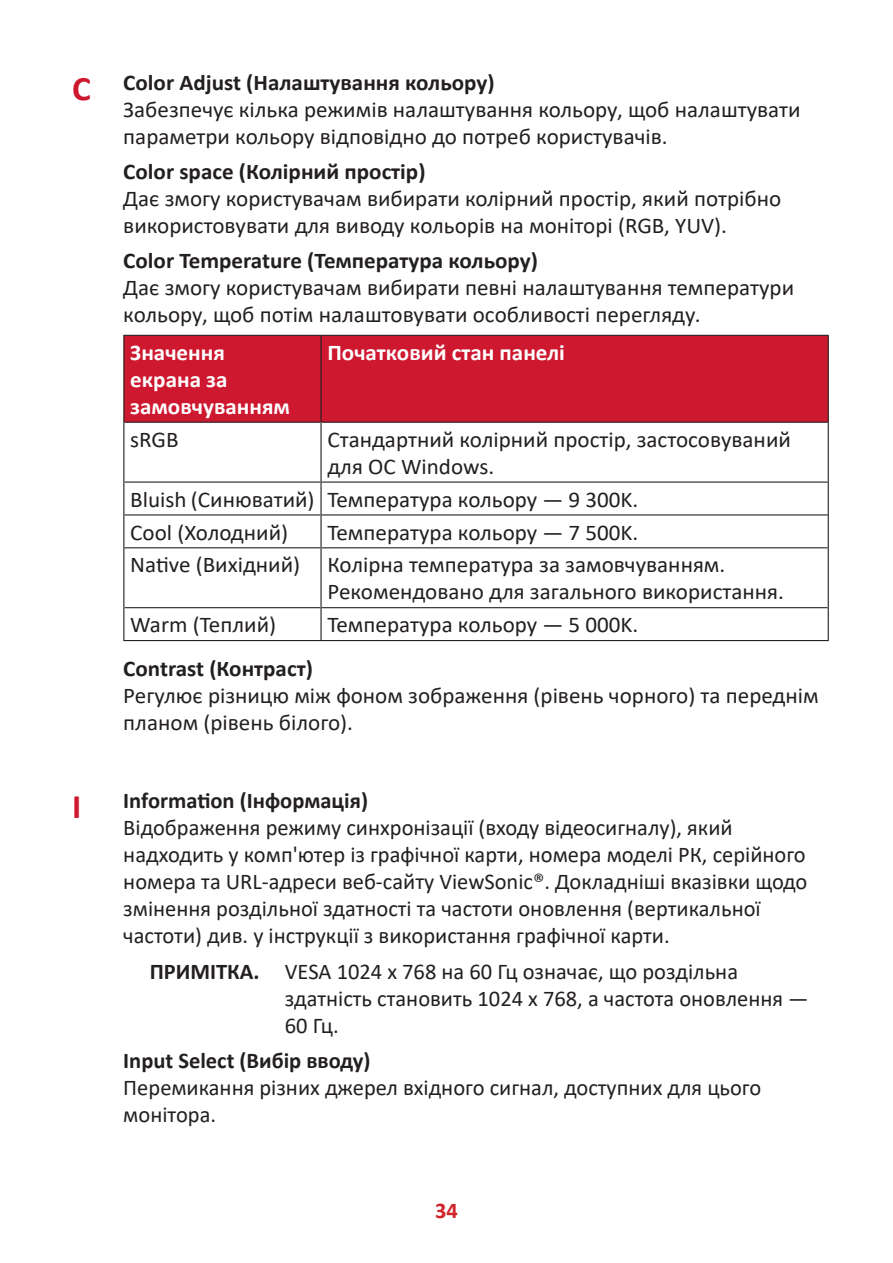
<style>
.page{position:relative;width:893px;height:1263px;background:#fff}
.page>*{position:absolute;margin:0;border:0;box-sizing:border-box;transform-origin:0 0}
.t1{font:700 34.5px "Calibri";color:#ce182f}
.Body{font:22.5px/27px "Calibri";color:#231f20}
.Body-2{font:700 22.5px "Calibri";color:#231f20}
.Note{font:22.5px/27px "Calibri";color:#231f20}
.Body-3{font:700 22.5px/27px "Calibri";color:#fff}
.t2{font:700 22.5px "Calibri";color:#d1232a}
.s1{font-weight:700}
</style>
<div class="page">
<div style="left:124px;top:336px;width:704px;height:86px;background:#ce182f"></div>
<hr style="left:828px;top:608px;width:1px;height:32px;background:#231f20">
<hr style="left:321px;top:640px;width:508px;height:1px;background:#231f20">
<hr style="left:321px;top:335px;width:508px;height:1px;background:#231f20">
<hr style="left:828px;top:336px;width:1px;height:86px;background:#231f20">
<hr style="left:124px;top:422px;width:196px;height:1px;background:#231f20">
<hr style="left:322px;top:422px;width:506px;height:1px;background:#231f20">
<hr style="left:828px;top:422px;width:1px;height:60px;background:#231f20">
<hr style="left:124px;top:481px;width:196px;height:2px;background:#231f20">
<hr style="left:322px;top:481px;width:506px;height:2px;background:#231f20">
<hr style="left:828px;top:482px;width:1px;height:33px;background:#231f20">
<hr style="left:124px;top:514px;width:196px;height:1px;background:#231f20">
<hr style="left:322px;top:514px;width:506px;height:1px;background:#231f20">
<hr style="left:828px;top:515px;width:1px;height:33px;background:#231f20">
<hr style="left:124px;top:547px;width:196px;height:1px;background:#231f20">
<hr style="left:322px;top:547px;width:506px;height:1px;background:#231f20">
<hr style="left:124px;top:607px;width:196px;height:1px;background:#231f20">
<hr style="left:322px;top:607px;width:506px;height:1px;background:#231f20">
<hr style="left:828px;top:548px;width:1px;height:60px;background:#231f20">
<hr style="left:123px;top:335px;width:198px;height:1px;background:#231f20">
<hr style="left:123px;top:640px;width:198px;height:1px;background:#231f20">
<hr style="left:123px;top:336px;width:1px;height:86px;background:#231f20">
<hr style="left:320px;top:336px;width:2px;height:86px;background:#231f20">
<hr style="left:123px;top:422px;width:1px;height:60px;background:#231f20">
<hr style="left:320px;top:422px;width:2px;height:60px;background:#231f20">
<hr style="left:123px;top:482px;width:1px;height:33px;background:#231f20">
<hr style="left:320px;top:482px;width:2px;height:33px;background:#231f20">
<hr style="left:123px;top:515px;width:1px;height:33px;background:#231f20">
<hr style="left:320px;top:515px;width:2px;height:33px;background:#231f20">
<hr style="left:123px;top:548px;width:1px;height:60px;background:#231f20">
<hr style="left:320px;top:548px;width:2px;height:60px;background:#231f20">
<hr style="left:123px;top:608px;width:1px;height:32px;background:#231f20">
<hr style="left:320px;top:608px;width:2px;height:32px;background:#231f20">
<p class="t1" style="left:72px;top:64px;width:20px">C</p>
<p class="Body-2" style="left:123px;top:67px;width:373px">Color Adjust (Налаштування кольору)</p>
<p class="Body" style="left:123px;top:96px;width:679px">Забезпечує кілька режимів налаштування кольору, щоб налаштувати параметри кольору відповідно до потреб користувачів.</p>
<p class="Body-2" style="left:123px;top:156px;width:304px">Color space (Колірний простір)</p>
<p class="Body" style="left:123px;top:185px;width:659px">Дає змогу користувачам вибирати колірний простір, який потрібно використовувати для виводу кольорів на моніторі (RGB, YUV).</p>
<p class="Body-2" style="left:123px;top:245px;width:416px">Color Temperature (Температура кольору)</p>
<p class="Body" style="left:123px;top:274px;width:672px">Дає змогу користувачам вибирати певні налаштування температури кольору, щоб потім налаштовувати особливості перегляду.</p>
<p class="Body-3" style="left:130px;top:339px;width:161px">Значення екрана за замовчуванням</p>
<p class="Body-3" style="left:327px;top:339px;width:239px">Початковий стан панелі</p>
<p class="Body" style="left:130px;top:425px;width:50px">sRGB</p>
<p class="Body" style="left:327px;top:425px;width:465px">Стандартний колірний простір, застосовуваний для ОС Windows.</p>
<p class="Body" style="left:130px;top:485px;width:186px">Bluish (Синюватий)</p>
<p class="Body" style="left:327px;top:485px;width:312px">Температура кольору — 9 300K.</p>
<p class="Body" style="left:130px;top:518px;width:159px">Cool (Холодний)</p>
<p class="Body" style="left:327px;top:518px;width:312px">Температура кольору — 7 500K.</p>
<p class="Body" style="left:130px;top:551px;width:171px">Native (Вихідний)</p>
<p class="Body" style="left:327px;top:551px;width:458px">Колірна температура за замовчуванням.<br>Рекомендовано для загального використання.</p>
<p class="Body" style="left:130px;top:611px;width:147px">Warm (Теплий)</p>
<p class="Body" style="left:327px;top:611px;width:312px">Температура кольору — 5 000K.</p>
<p class="Body-2" style="left:123px;top:653px;width:191px">Contrast (Контраст)</p>
<p class="Body" style="left:123px;top:681px;width:697px">Регулює різницю між фоном зображення (рівень чорного) та переднім планом (рівень білого).</p>
<p class="t1" style="left:72px;top:782px;width:11px">I</p>
<p class="Body-2" style="left:123px;top:785px;width:246px">Information (Інформація)</p>
<p class="Body" style="left:123px;top:814px;width:686px">Відображення режиму синхронізації (входу відеосигналу), який надходить у комп'ютер із графічної карти, номера моделі РК, серійного номера та URL-адреси веб-сайту ViewSonic®. Докладніші вказівки щодо змінення роздільної здатності та частоти оновлення (вертикальної частоти) див. у інструкції з використання графічної карти.</p>
<p class="Note" style="left:285px;top:957px;width:525px;text-indent:-135px"><span class="s1">ПРИМІТКА.</span> VESA 1024 x 768 на 60 Гц означає, що роздільна здатність становить 1024 x 768, а частота оновлення —<br>60 Гц.</p>
<p class="Body-2" style="left:123px;top:1045px;width:249px">Input Select (Вибір вводу)</p>
<p class="Body" style="left:123px;top:1073px;width:639px">Перемикання різних джерел вхідного сигнал, доступних для цього монітора.</p>
<p class="t2" style="left:435px;top:1194px;width:24px">34</p>
</div>
